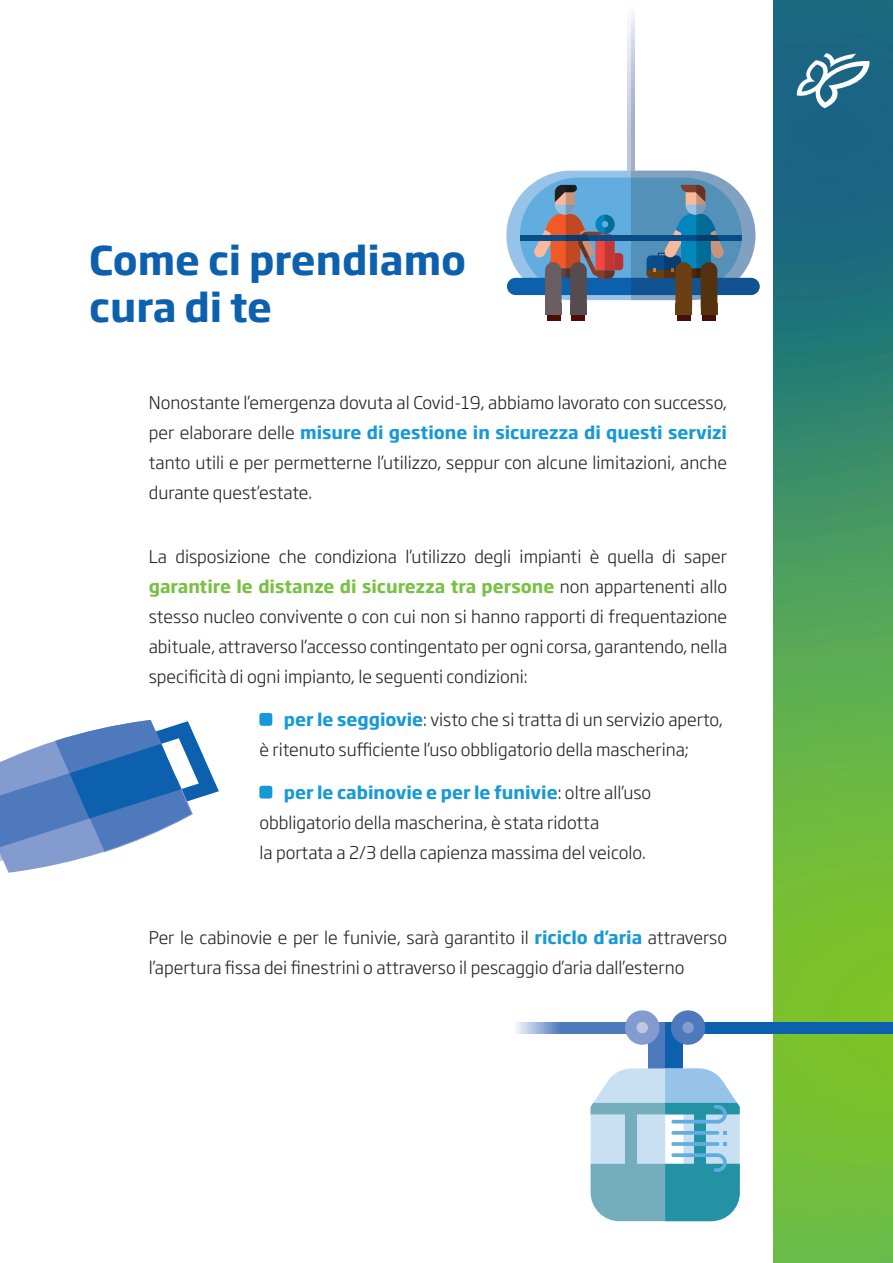
<style>
.page{position:relative;width:893px;height:1263px;background:#fff}
.page>*{position:absolute;margin:0;border:0;box-sizing:border-box;transform-origin:0 0}
._01_Corpo_testo{font:700 39px "Soho Gothic Pro";color:#0d60ae}
._01_Corpo_testo-2{font:300 17.25px/30px "Soho Gothic Pro";color:#231f20;text-align:justify}
._02_Elenco{font:300 17.25px/30px "Soho Gothic Pro";color:#231f20}
.s1{font-weight:700;color:#1599d7}
.s2{font-weight:700;color:#79c142}
</style>
<div class="page">
<img style="left:774px;top:0;width:119px;height:1263px">
<svg style="left:797px;top:53px;width:72px;height:55px"></svg>
<div style="left:259px;top:713px;width:13px;height:13px;background:#1599d7;border-radius:3px"></div>
<div style="left:259px;top:786px;width:13px;height:12px;background:#1599d7;border-radius:3px"></div>
<div style="left:571px;top:314px;width:14px;height:7px;background:#4b0c06"></div>
<div style="left:547px;top:314px;width:13px;height:7px;background:#4b0c06"></div>
<div style="left:506px;top:171px;width:249px;height:129px;background:#97c3e8;border-radius:65px"></div>
<div style="left:520px;top:178px;width:222px;height:115px;background:#61addf;border-radius:58px"></div>
<div style="left:507px;top:278px;width:253px;height:17px;background:#0d60ae;border-radius:9px"></div>
<div style="left:520px;top:235px;width:222px;height:5px;background:#094d88"></div>
<svg style="left:533px;top:185px;width:90px;height:130px"></svg>
<svg style="left:631px;top:171px;width:129px;height:150px"></svg>
<svg style="left:627px;top:24px;width:4px;height:147px"></svg>
<svg style="left:631px;top:13px;width:4px;height:158px"></svg>
<svg style="left:516px;top:1022px;width:110px;height:11px"></svg>
<div style="left:700px;top:1022px;width:193px;height:11px;background:#0d60ae"></div>
<div style="left:648px;top:1022px;width:34px;height:52px;background:#4f79bd"></div>
<div style="left:665px;top:1022px;width:17px;height:52px;background:#0d60ae"></div>
<div style="left:625px;top:1010px;width:34px;height:35px;background:#849bcf;border-radius:50%"></div>
<div style="left:636px;top:1022px;width:12px;height:11px;background:#bdc7e4;border-radius:50%"></div>
<div style="left:671px;top:1010px;width:34px;height:35px;background:#4f79bd;border-radius:50%"></div>
<div style="left:682px;top:1022px;width:12px;height:11px;background:#849bcf;border-radius:50%"></div>
<svg style="left:591px;top:1068px;width:149px;height:153px"></svg>
<svg style="left:0;top:720px;width:219px;height:153px"></svg>
<p class="_01_Corpo_testo" style="left:89px;top:230px;width:378px">Come ci prendiamo</p>
<p class="_01_Corpo_testo" style="left:89px;top:277px;width:184px">cura di te</p>
<p class="_01_Corpo_testo-2" style="left:149px;top:386px;width:580px">Nonostante l’emergenza dovuta al Covid-19, abbiamo lavorato con successo, per elaborare delle <span class="s1">misure di gestione in sicurezza di questi servizi </span>tanto utili e per permetterne l’utilizzo, seppur con alcune limitazioni, anche durante quest’estate.</p>
<p class="_01_Corpo_testo-2" style="left:149px;top:541px;width:580px">La disposizione che condiziona l’utilizzo degli impianti è quella di saper <span class="s2">garantire le distanze di sicurezza tra persone</span> non appartenenti allo stesso nucleo convivente o con cui non si hanno rapporti di frequentazione abituale, attraverso l’accesso contingentato per ogni corsa, garantendo, nella specificità di ogni impianto, le seguenti condizioni:</p>
<p class="_02_Elenco" style="left:259px;top:703px;width:465px;text-indent:24px"><span class="s1">per le seggiovie</span>: visto che si tratta di un servizio aperto, è ritenuto sufficiente l’uso obbligatorio della mascherina;</p>
<p class="_02_Elenco" style="left:259px;top:776px;width:393px;text-indent:24px"><span class="s1">per le cabinovie e per le funivie</span>: oltre all’uso obbligatorio della mascherina, è stata ridotta<br>la portata a 2/3 della capienza massima del veicolo.</p>
<p class="_01_Corpo_testo-2" style="left:149px;top:922px;width:580px">Per le cabinovie e per le funivie, sarà garantito il <span class="s1">riciclo d’aria</span> attraverso l’apertura fissa dei finestrini o attraverso il pescaggio d’aria dall’esterno</p>
</div>
